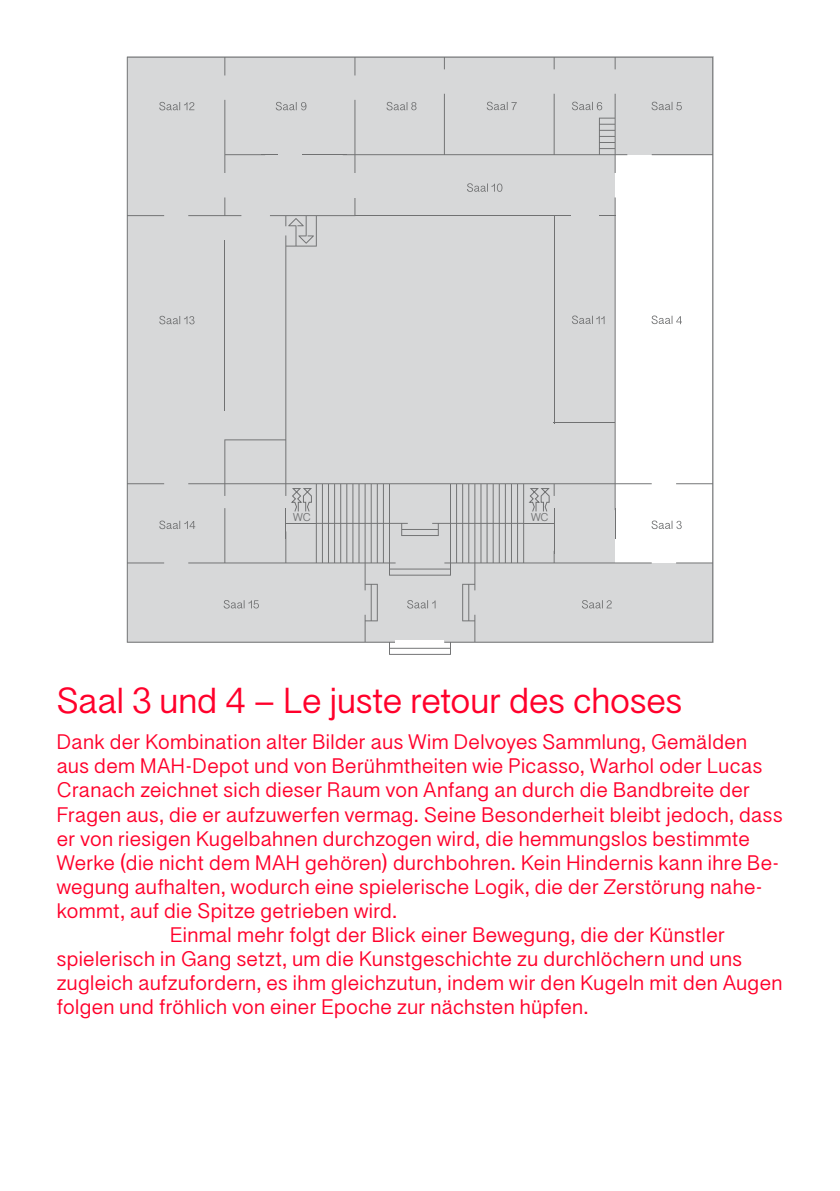
<style>
.page{position:relative;width:840px;height:1191px;background:#fff}
.page>*{position:absolute;margin:0;border:0;box-sizing:border-box;transform-origin:0 0}
.t1{font:36px "MAH Sans";letter-spacing:.005em;color:#ff002b}
.t2{font:21px "MAH Sans";letter-spacing:.02em;color:#ff002b}
.t3{font:11.4px "MAH Sans";color:#707172}
</style>
<div class="page">
<svg style="left:127px;top:57px;width:585px;height:598px;background:#dadbdb"></svg>
<div style="left:352px;top:173px;width:6px;height:24px;background:#d7d8d9"></div>
<hr style="left:395px;top:640px;width:49px;height:4px;background:#fff">
<hr style="left:285px;top:523px;width:30px;height:1px;background:#707172">
<hr style="left:524px;top:523px;width:30px;height:1px;background:#707172">
<svg style="left:553px;top:215px;width:17px;height:1px"></svg>
<svg style="left:290px;top:488px;width:22px;height:24px"></svg>
<svg style="left:527px;top:488px;width:23px;height:24px"></svg>
<svg style="left:159px;top:102px;width:35px;height:8px"></svg>
<div style="left:224px;top:100px;width:82px;height:73px;background:#d7d8d9"></div>
<svg style="left:386px;top:102px;width:30px;height:8px"></svg>
<svg style="left:486px;top:102px;width:30px;height:8px"></svg>
<svg style="left:571px;top:102px;width:31px;height:8px"></svg>
<svg style="left:651px;top:102px;width:30px;height:8px"></svg>
<svg style="left:571px;top:315px;width:33px;height:9px"></svg>
<svg style="left:651px;top:315px;width:30px;height:9px"></svg>
<svg style="left:651px;top:520px;width:30px;height:9px"></svg>
<svg style="left:581px;top:600px;width:30px;height:8px"></svg>
<svg style="left:407px;top:600px;width:28px;height:8px"></svg>
<svg style="left:159px;top:520px;width:36px;height:9px"></svg>
<svg style="left:159px;top:316px;width:35px;height:8px"></svg>
<svg style="left:466px;top:183px;width:35px;height:9px"></svg>
<svg style="left:223px;top:600px;width:36px;height:8px"></svg>
<p class="t3" style="left:293px;top:511px;width:19px">WC</p>
<p class="t3" style="left:530px;top:511px;width:19px">WC</p>
<h1 class="t1" style="left:57px;top:681px;width:626px">Saal 3 und 4 – Le juste retour des choses</h1>
<p class="t2" style="left:57px;top:730px;width:691px">Dank der Kombination alter Bilder aus Wim Delvoyes Sammlung, Gemälden</p>
<p class="t2" style="left:57px;top:754px;width:706px">aus dem MAH-Depot und von Berühmtheiten wie Picasso, Warhol oder Lucas</p>
<p class="t2" style="left:57px;top:778px;width:694px">Cranach zeichnet sich dieser Raum von Anfang an durch die Bandbreite der</p>
<p class="t2" style="left:57px;top:803px;width:726px">Fragen aus, die er aufzuwerfen vermag. Seine Besonderheit bleibt jedoch, dass</p>
<p class="t2" style="left:57px;top:827px;width:694px">er von riesigen Kugelbahnen durchzogen wird, die hemmungslos bestimmte</p>
<p class="t2" style="left:57px;top:851px;width:723px">Werke (die nicht dem MAH gehören) durchbohren. Kein Hindernis kann ihre Be-</p>
<p class="t2" style="left:57px;top:875px;width:706px">wegung aufhalten, wodurch eine spielerische Logik, die der Zerstörung nahe-</p>
<p class="t2" style="left:57px;top:899px;width:341px">kommt, auf die Spitze getrieben wird.</p>
<p class="t2" style="left:170px;top:923px;width:555px">Einmal mehr folgt der Blick einer Bewegung, die der Künstler</p>
<p class="t2" style="left:57px;top:947px;width:686px">spielerisch in Gang setzt, um die Kunstgeschichte zu durchlöchern und uns</p>
<p class="t2" style="left:57px;top:971px;width:726px">zugleich aufzufordern, es ihm gleichzutun, indem wir den Kugeln mit den Augen</p>
<p class="t2" style="left:57px;top:995px;width:532px">folgen und fröhlich von einer Epoche zur nächsten hüpfen.</p>
</div>
